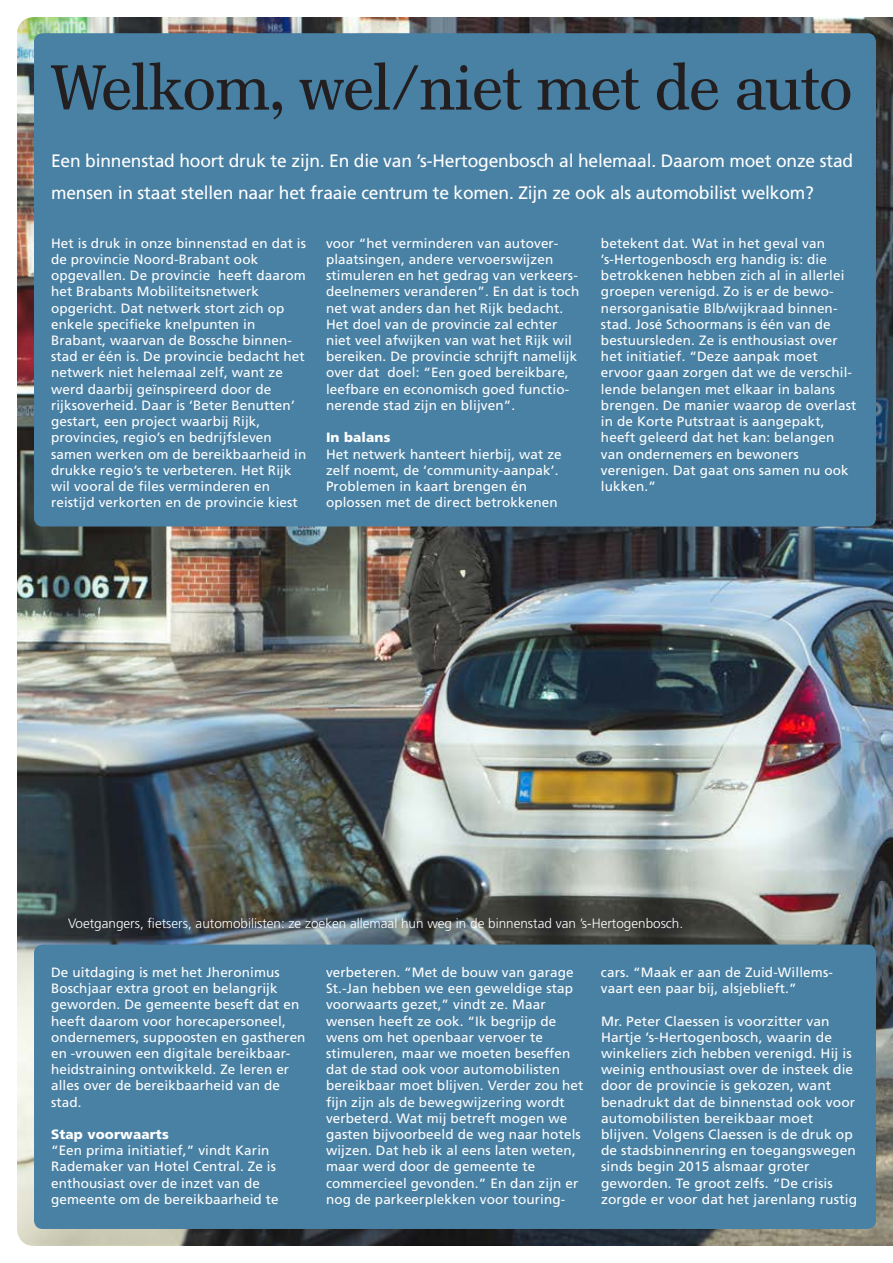
<style>
.page{position:relative;width:893px;height:1263px;background:#fff}
.page>*{position:absolute;margin:0;border:0;box-sizing:border-box;transform-origin:0 0}
.t1{font:63px "Franklin Antiqua BQ";letter-spacing:-.02em;color:#231f20}
.t2{font:18px/32.4px "Frutiger";letter-spacing:-.01em;color:#fff}
.t3{font:13.5px/16.2px "Frutiger";letter-spacing:.01em;color:#fff}
.t4{font:300 13.5px "Frutiger";color:#fff}
.t5{font:900 13.5px "Frutiger";letter-spacing:.01em;color:#fff}
</style>
<div class="page">
<img style="left:17px;top:17px;width:876px;height:1229px">
<div style="left:34px;top:33px;width:842px;height:493px;background:#4981a4;border-radius:9px"></div>
<div style="left:34px;top:944px;width:842px;height:285px;background:#4981a4;border-radius:9px"></div>
<h1 class="t1" style="left:51px;top:53px;width:804px">Welkom, wel/niet met de auto</h1>
<h2 class="t2" style="left:51px;top:144px;width:804px">Een binnenstad hoort druk te zijn. En die van ’s-Hertogenbosch al helemaal. Daarom moet onze stad mensen in staat stellen naar het fraaie centrum te komen. Zijn ze ook als automobilist welkom?</h2>
<p class="t3" style="left:51px;top:235px;width:257px">Het is druk in onze binnenstad en dat is de provincie Noord-Brabant ook opgevallen. De provincie heeft daarom het Brabants Mobiliteitsnetwerk opgericht. Dat netwerk stort zich op enkele specifieke knelpunten in Brabant, waarvan de Bossche binnen&shy;stad er één is. De provincie bedacht het netwerk niet helemaal zelf, want ze werd daarbij geïnspireerd door de rijksoverheid. Daar is ‘Beter Benutten’ gestart, een project waarbij Rijk, provincies, regio’s en bedrijfsleven samen werken om de bereikbaarheid in drukke regio’s te verbeteren. Het Rijk wil vooral de files verminderen en reistijd verkorten en de provincie kiest</p>
<p class="t3" style="left:326px;top:235px;width:255px">voor “het verminderen van autover&shy;plaatsingen, andere vervoerswijzen stimuleren en het gedrag van verkeers&shy;deelnemers veranderen”. En dat is toch net wat anders dan het Rijk bedacht.<br>Het doel van de provincie zal echter niet veel afwijken van wat het Rijk wil bereiken. De provincie schrijft namelijk over dat doel: “Een goed bereikbare, leefbare en economisch goed functio&shy;nerende stad zijn en blijven”.</p>
<p class="t3" style="left:601px;top:235px;width:257px">betekent dat. Wat in het geval van ’s-Hertogenbosch erg handig is: die betrokkenen hebben zich al in allerlei groepen verenigd. Zo is er de bewo&shy;nersorganisatie Blb/wijkraad binnen&shy;stad. José Schoormans is één van de bestuursleden. Ze is enthousiast over het initiatief. “Deze aanpak moet ervoor gaan zorgen dat we de verschil&shy;lende belangen met elkaar in balans brengen. De manier waarop de overlast in de Korte Putstraat is aangepakt, heeft geleerd dat het kan: belangen van ondernemers en bewoners verenigen. Dat gaat ons samen nu ook lukken.”</p>
<p class="t5" style="left:326px;top:429px;width:66px">In balans</p>
<p class="t3" style="left:326px;top:446px;width:237px">Het netwerk hanteert hierbij, wat ze zelf noemt, de ‘community-aanpak’.<br>Problemen in kaart brengen én oplossen met de direct betrokkenen</p>
<p class="t4" style="left:68px;top:916px;width:617px">Voetgangers, fietsers, automobilisten: ze zoeken allemaal hun weg in de binnenstad van ’s-Hertogenbosch.</p>
<p class="t3" style="left:51px;top:964px;width:256px">De uitdaging is met het Jheronimus Boschjaar extra groot en belangrijk geworden. De gemeente beseft dat en heeft daarom voor horecapersoneel, ondernemers, suppoosten en gastheren en -vrouwen een digitale bereikbaar&shy;heidstraining ontwikkeld. Ze leren er alles over de bereikbaarheid van de stad.</p>
<p class="t5" style="left:51px;top:1126px;width:119px">Stap voorwaarts</p>
<p class="t3" style="left:51px;top:1142px;width:229px">“Een prima initiatief,” vindt Karin Rademaker van Hotel Central. Ze is enthousiast over de inzet van de gemeente om de bereikbaarheid te</p>
<p class="t3" style="left:326px;top:964px;width:259px">verbeteren. “Met de bouw van garage St.-Jan hebben we een geweldige stap voorwaarts gezet,” vindt ze. Maar wensen heeft ze ook. “Ik begrijp de wens om het openbaar vervoer te stimuleren, maar we moeten beseffen dat de stad ook voor automobilisten bereikbaar moet blijven. Verder zou het fijn zijn als de bewegwijzering wordt verbeterd. Wat mij betreft mogen we gasten bijvoorbeeld de weg naar hotels wijzen. Dat heb ik al eens laten weten, maar werd door de gemeente te commercieel gevonden.” En dan zijn er nog de parkeerplekken voor touring-</p>
<p class="t3" style="left:601px;top:964px;width:233px">cars. “Maak er aan de Zuid-Willems&shy;vaart een paar bij, alsjeblieft.”</p>
<p class="t3" style="left:601px;top:1013px;width:258px">Mr. Peter Claessen is voorzitter van Hartje ’s-Hertogenbosch, waarin de winkeliers zich hebben verenigd. Hij is weinig enthousiast over de insteek die door de provincie is gekozen, want benadrukt dat de binnenstad ook voor automobilisten bereikbaar moet blijven. Volgens Claessen is de druk op de stadsbinnenring en toegangswegen sinds begin 2015 alsmaar groter geworden. Te groot zelfs. “De crisis zorgde er voor dat het jarenlang rustig</p>
</div>
